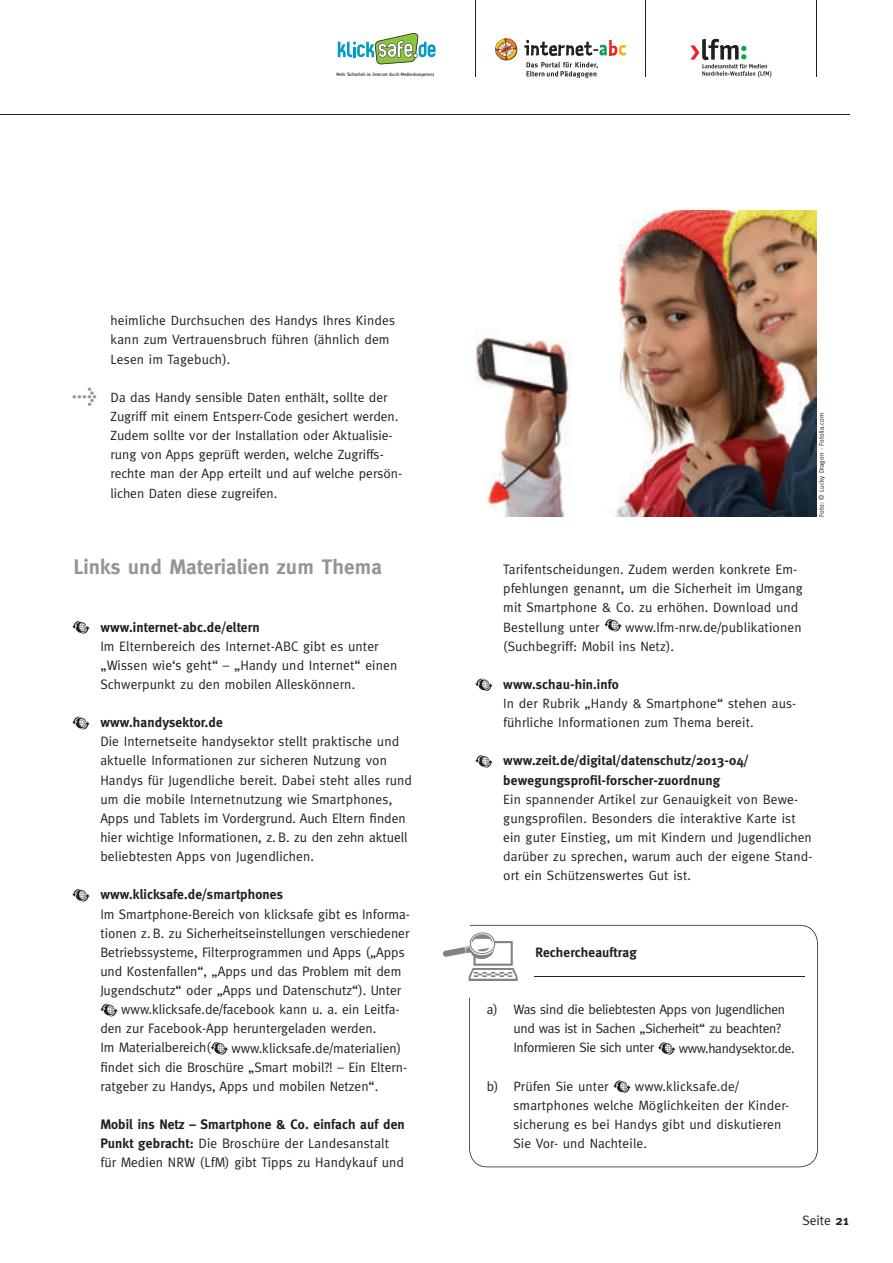
<style>
.page{position:relative;width:893px;height:1263px;background:#fff}
.page>*{position:absolute;margin:0;border:0;box-sizing:border-box;transform-origin:0 0}
.t1{font:30px "Meta Book Expert";color:#939598}
.t2{font:700 21px "Meta";letter-spacing:.005em;color:#939598}
.t3{font:13.8px/19.2px "Meta";color:#231f20}
.t4{font:700 13.8px "Meta";letter-spacing:.01em;color:#231f20}
.t5{font:13.5px/19.2px "Meta";letter-spacing:.01em;color:#231f20}
.t6{font:700 13.5px/19.2px "Meta";letter-spacing:.01em;color:#231f20}
.t7{font:13.5px/19.2px "Meta";letter-spacing:-.02em;color:#231f20}
.t8{font:13.5px "Meta";letter-spacing:-.025em;color:#231f20}
.t9{font:6.75px "Meta";letter-spacing:.005em;color:#231f20}
.t10{font:4.65px "Amoebia Sans";color:#231f20}
.s1{font-weight:700}
</style>
<div class="page">
<svg style="left:469px;top:925px;width:349px;height:242px"></svg>
<svg style="left:72px;top:621px;width:18px;height:13px"></svg>
<svg style="left:72px;top:717px;width:18px;height:12px"></svg>
<svg style="left:72px;top:889px;width:18px;height:13px"></svg>
<svg style="left:100px;top:1004px;width:18px;height:12px"></svg>
<svg style="left:211px;top:1042px;width:17px;height:13px"></svg>
<svg style="left:604px;top:619px;width:18px;height:12px"></svg>
<svg style="left:475px;top:679px;width:17px;height:12px"></svg>
<svg style="left:475px;top:755px;width:17px;height:13px"></svg>
<svg style="left:658px;top:1042px;width:17px;height:13px"></svg>
<svg style="left:613px;top:1080px;width:18px;height:13px"></svg>
<img style="left:475px;top:210px;width:341px;height:307px">
<svg style="left:443px;top:932px;width:75px;height:49px"></svg>
<hr style="left:535px;top:976px;width:270px;height:1px;background:#231f20">
<svg style="left:495px;top:38px;width:22px;height:22px"></svg>
<svg style="left:524px;top:40px;width:102px;height:38px"></svg>
<svg style="left:338px;top:33px;width:97px;height:31px"></svg>
<svg style="left:690px;top:39px;width:81px;height:38px"></svg>
<hr style="left:0;top:114px;width:850px;height:1px;background:#231f20">
<hr style="left:475px;top:0;width:1px;height:77px;background:#231f20">
<hr style="left:645px;top:0;width:1px;height:77px;background:#231f20">
<hr style="left:816px;top:0;width:1px;height:77px;background:#231f20">
<p class="t10" style="left:337px;top:71px;width:99px">Mehr Sicherheit im Internet durch Medienkompetenz</p>
<p class="t5" style="left:111px;top:311px;width:286px">heimliche Durchsuchen des Handys Ihres Kindes kann zum Vertrauensbruch führen (ähnlich dem<br>Lesen im Tagebuch).</p>
<h1 class="t1" style="left:72px;top:377px;width:26px">t</h1>
<p class="t5" style="left:111px;top:387px;width:293px">Da das Handy sensible Daten enthält, sollte der Zugriff mit einem Entsperr-Code gesichert werden.<br>Zudem sollte vor der Installation oder Aktualisie&shy;rung von Apps geprüft werden, welche Zugriffs&shy;rechte man der App erteilt und auf welche persön&shy;lichen Daten diese zugreifen.</p>
<h2 class="t2" style="left:73px;top:555px;width:310px">Links und Materialien zum Thema</h2>
<p class="t4" style="left:100px;top:619px;width:161px">www.internet-abc.de/eltern</p>
<p class="t3" style="left:100px;top:636px;width:298px">Im Elternbereich des Internet-ABC gibt es unter „Wissen wie‘s geht“ – „Handy und Internet“ einen<br>Schwerpunkt zu den mobilen Alleskönnern.</p>
<p class="t4" style="left:100px;top:714px;width:124px">www.handysektor.de</p>
<p class="t3" style="left:100px;top:732px;width:313px">Die Internetseite handysektor stellt praktische und aktuelle Informationen zur sicheren Nutzung von Handys für Jugendliche bereit. Dabei steht alles rund um die mobile Internetnutzung wie Smartphones, Apps und Tablets im Vordergrund. Auch Eltern finden hier wichtige Informationen, z. B. zu den zehn aktuell beliebtesten Apps von Jugendlichen.</p>
<p class="t4" style="left:100px;top:887px;width:184px">www.klicksafe.de/smartphones</p>
<p class="t3" style="left:100px;top:904px;width:311px">Im Smartphone-Bereich von klicksafe gibt es Informa-</p>
<p class="t3" style="left:100px;top:923px;width:310px">tionen z. B. zu Sicherheitseinstellungen verschiedener</p>
<p class="t3" style="left:100px;top:942px;width:306px">Betriebssysteme, Filterprogrammen und Apps („Apps</p>
<p class="t3" style="left:100px;top:961px;width:302px">und Kostenfallen“, „Apps und das Problem mit dem</p>
<p class="t3" style="left:100px;top:980px;width:302px">Jugendschutz“ oder „Apps und Datenschutz“). Unter</p>
<p class="t3" style="left:121px;top:1000px;width:280px">www.klicksafe.de/facebook kann u. a. ein Leitfa-</p>
<p class="t3" style="left:100px;top:1019px;width:277px">den zur Facebook-App heruntergeladen werden.</p>
<p class="t3" style="left:100px;top:1038px;width:112px">Im Materialbereich(</p>
<p class="t3" style="left:100px;top:1038px;width:308px;text-indent:131px">www.klicksafe.de/materialien) findet sich die Broschüre „Smart mobil?! – Ein Eltern&shy;ratgeber zu Handys, Apps und mobilen Netzen“.</p>
<p class="t3" style="left:100px;top:1114px;width:306px"><span class="s1">Mobil ins Netz – Smartphone &amp; Co. einfach auf den<br>Punkt gebracht:</span> Die Broschüre der Landesanstalt für Medien NRW (LfM) gibt Tipps zu Handykauf und</p>
<p class="t9" style="left:818px;top:517px;width:105px;rotate:-90deg">Foto: © Lucky Dragon - Fotolia.com</p>
<p class="t3" style="left:503px;top:559px;width:301px">Tarifentscheidungen. Zudem werden konkrete Em&shy;pfehlungen genannt, um die Sicherheit im Umgang mit Smartphone &amp; Co. zu erhöhen. Download und</p>
<p class="t5" style="left:503px;top:617px;width:98px">Bestellung unter</p>
<p class="t5" style="left:503px;top:617px;width:300px;text-indent:122px">www.lfm-nrw.de/publikationen (Suchbegriff: Mobil ins Netz).</p>
<p class="t6" style="left:503px;top:674px;width:117px">www.schau-hin.info</p>
<p class="t5" style="left:503px;top:694px;width:295px">In der Rubrik „Handy &amp; Smartphone“ stehen aus&shy;führliche Informationen zum Thema bereit.</p>
<p class="t6" style="left:503px;top:751px;width:247px">www.zeit.de/digital/datenschutz/2013-04/ bewegungsprofil-forscher-zuordnung</p>
<p class="t5" style="left:503px;top:789px;width:311px">Ein spannender Artikel zur Genauigkeit von Bewe&shy;gungsprofilen. Besonders die interaktive Karte ist ein guter Einstieg, um mit Kindern und Jugendlichen darüber zu sprechen, warum auch der eigene Stand&shy;ort ein Schützenswertes Gut ist.</p>
<p class="t6" style="left:535px;top:942px;width:103px">Rechercheauftrag</p>
<p class="t7" style="left:513px;top:1000px;width:273px;text-indent:-27px">a) Was sind die beliebtesten Apps von Jugendlichen und was ist in Sachen „Sicherheit“ zu beachten?<br>Informieren Sie sich unter</p>
<p class="t8" style="left:679px;top:1040px;width:118px">www.handysektor.de.</p>
<p class="t5" style="left:487px;top:1076px;width:123px">b) Prüfen Sie unter</p>
<p class="t5" style="left:513px;top:1076px;width:277px;text-indent:121px">www.klicksafe.de/ smartphones welche Möglichkeiten der Kinder&shy;sicherung es bei Handys gibt und diskutieren Sie Vor- und Nachteile.</p>
<p class="t5" style="left:802px;top:1210px;width:48px">Seite <span class="s1">21</span></p>
</div>
